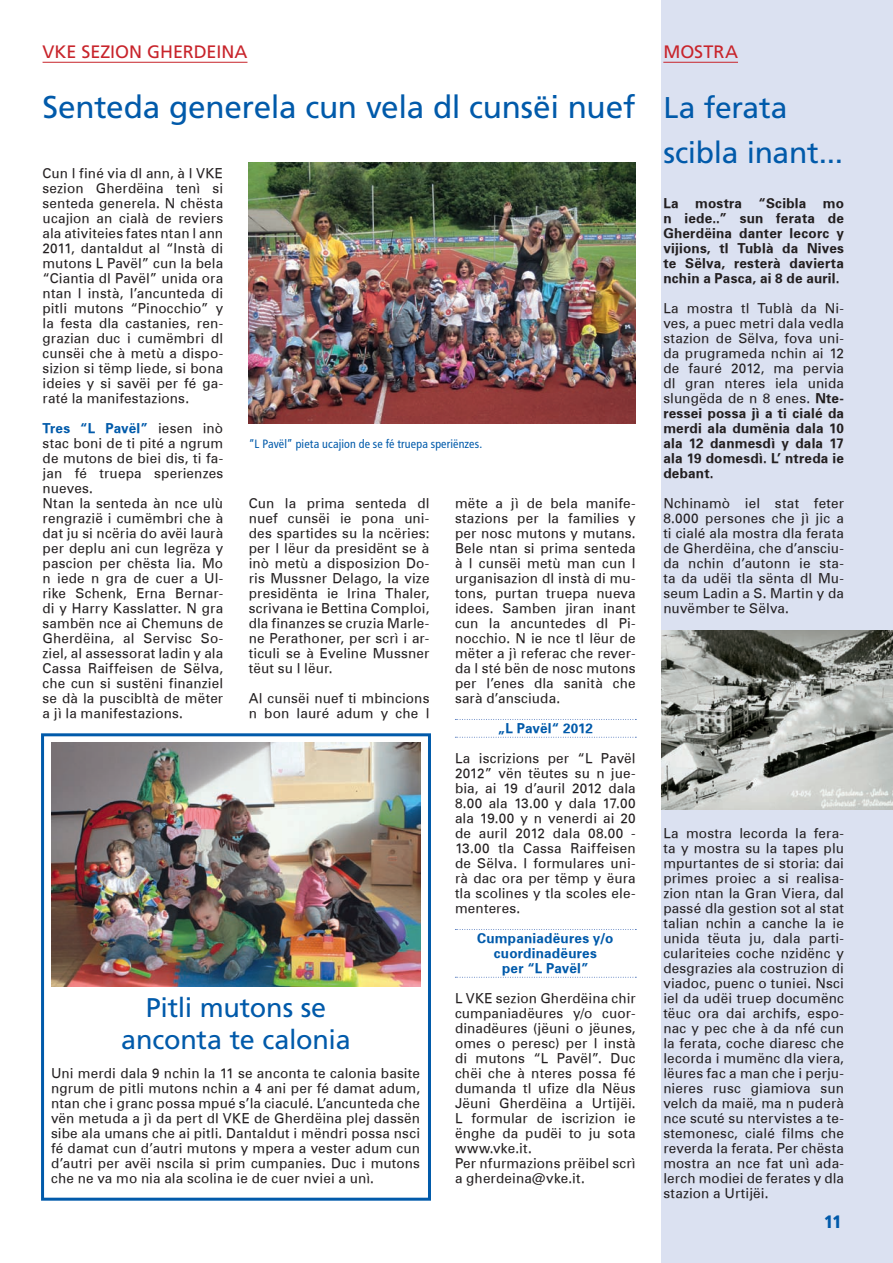
<style>
.page{position:relative;width:893px;height:1263px;background:#fff}
.page>*{position:absolute;margin:0;border:0;box-sizing:border-box;transform-origin:0 0}
.Titel_18{font:31.5px "Frutiger";letter-spacing:-.01em;color:#015aaa}
.Titel_18-2{font:30px "Frutiger";letter-spacing:-.01em;color:#015aaa}
.Titel_18-3{font:27px "Frutiger";letter-spacing:-.01em;color:#015aaa}
.Occhiello{font:18px "Frutiger";color:#c8242b}
.Titel_24{font:900 condensed 18px "Frutiger";color:#015aaa}
.Text_ital_ladin{font:13.5px/15px "Univers LAD";letter-spacing:.01em;color:#231f20;text-align:justify}
.Text_ital_ladin-2{font:13.5px/15px "Univers LAD Bold";letter-spacing:.02em;color:#231f20;text-align:justify}
.Capitul_cun_rissa{font:13.5px/15px "Univers LAD Bold";letter-spacing:.015em;color:#015aaa;text-align:center}
.Bildlegende{font:condensed 12px "Frutiger";letter-spacing:.01em;color:#015aaa}
.s1{font-family:"Univers LAD Bold";color:#015aaa}
.s2{font-family:"Univers LAD Bold"}
</style>
<div class="page">
<div style="left:661px;top:0;width:232px;height:1263px;background:#dbe1f1"></div>
<div style="left:41px;top:733px;width:390px;height:468px;border:3px solid #015aaa"></div>
<hr style="left:43px;top:62px;width:204px;height:1px;background:#c8242b">
<hr style="left:663px;top:62px;width:75px;height:1px;background:#c8242b">
<img style="left:249px;top:163px;width:387px;height:260px">
<svg style="left:455px;top:719px;width:181px;height:1px"></svg>
<svg style="left:455px;top:737px;width:181px;height:1px"></svg>
<svg style="left:455px;top:929px;width:181px;height:1px"></svg>
<svg style="left:455px;top:977px;width:181px;height:1px"></svg>
<img style="left:51px;top:742px;width:369px;height:244px">
<img style="left:661px;top:630px;width:232px;height:179px">
<p class="Occhiello" style="left:43px;top:41px;width:206px">VKE SEZION GHERDEINA</p>
<p class="Occhiello" style="left:663px;top:41px;width:76px">MOSTRA</p>
<p class="Titel_18" style="left:43px;top:88px;width:594px">Senteda generela cun vela dl cunsëi nuef</p>
<p class="Titel_18-2" style="left:663px;top:90px;width:126px">La ferata</p>
<p class="Titel_18-2" style="left:663px;top:135px;width:181px">scibla inant...</p>
<p class="Text_ital_ladin" style="left:43px;top:165px;width:182px">Cun l finé via dl ann, à l VKE sezion Gherdëina tenì si senteda generela. N chësta ucajion an cialà de reviers ala ativiteies fates ntan l ann 2011, dantaldut al “Instà di mutons L Pavël” cun la bela “Ciantia dl Pavël” unida ora ntan l instà, l’ancunteda di pitli mutons “Pinocchio” y la festa dla castanies, ren&shy;grazian duc i cumëmbri dl cunsëi che à metù a dispo&shy;sizion si tëmp liede, si bona ideies y si savëi per fé ga&shy;raté la manifestazions.</p>
<p class="Text_ital_ladin" style="left:43px;top:420px;width:182px"><span class="s1">Tres “L Pavël”</span> iesen inò stac boni de ti pité a ngrum de mutons de biei dis, ti fa&shy;jan fé truepa sperienzes nueves.</p>
<p class="Text_ital_ladin" style="left:43px;top:495px;width:182px">Ntan la senteda àn nce ulù rengrazië i cumëmbri che à dat ju si ncëria do avëi laurà per deplu ani cun legrëza y pascion per chësta lia. Mo n iede n gra de cuer a Ul&shy;rike Schenk, Erna Bernar&shy;di y Harry Kasslatter. N gra sambën nce ai Chemuns de Gherdëina, al Servisc So&shy;ziel, al assessorat ladin y ala Cassa Raiffeisen de Sëlva, che cun si sustëni finanziel se dà la puscibltà de mëter a jì la manifestazions.</p>
<p class="Bildlegende" style="left:249px;top:436px;width:235px">“L Pavël” pieta ucajion de se fé truepa speriënzes.</p>
<p class="Text_ital_ladin" style="left:249px;top:495px;width:182px">Cun la prima senteda dl nuef cunsëi ie pona uni&shy;des spartides su la ncëries: per l lëur da presidënt se à inò metù a disposizion Do&shy;ris Mussner Delago, la vize presidënta ie Irina Thaler, scrivana ie Bettina Comploi, dla finanzes se cruzia Marle&shy;ne Perathoner, per scrì i ar&shy;ticuli se à Eveline Mussner tëut su l lëur.</p>
<p class="Text_ital_ladin" style="left:249px;top:690px;width:182px">Al cunsëi nuef ti mbincions n bon lauré adum y che l</p>
<p class="Text_ital_ladin" style="left:455px;top:495px;width:182px">mëte a jì de bela manife&shy;stazions per la families y per nosc mutons y mutans.<br>Bele ntan si prima senteda à l cunsëi metù man cun l urganisazion dl instà di mu&shy;tons, purtan truepa nueva idees. Samben jiran inant cun la ancuntedes dl Pi&shy;nocchio. N ie nce tl lëur de mëter a jì referac che rever&shy;da l sté bën de nosc mutons per l’enes dla sanità che sarà d’ansciuda.</p>
<p class="Capitul_cun_rissa" style="left:498px;top:720px;width:96px">„L Pavël“ 2012</p>
<p class="Text_ital_ladin" style="left:455px;top:750px;width:182px">La iscrizions per “L Pavël 2012” vën tëutes su n jue&shy;bia, ai 19 d’auril 2012 dala 8.00 ala 13.00 y dala 17.00 ala 19.00 y n venerdi ai 20 de auril 2012 dala 08.00 - 13.00 tla Cassa Raiffeisen de Sëlva. I formulares uni&shy;rà dac ora per tëmp y ëura tla scolines y tla scoles ele&shy;menteres.</p>
<p class="Capitul_cun_rissa" style="left:477px;top:930px;width:138px">Cumpaniadëures y/o cuordinadëures<br>per “L Pavël”</p>
<p class="Text_ital_ladin" style="left:455px;top:990px;width:182px">L VKE sezion Gherdëina chir cumpaniadëures y/o cuor&shy;dinadëures (jëuni o jëunes, omes o peresc) per l instà di mutons “L Pavël”. Duc chëi che à nteres possa fé dumanda tl ufize dla Nëus Jëuni Gherdëina a Urtijëi.<br>L formular de iscrizion ie ënghe da pudëi to ju sota www.vke.it.</p>
<p class="Text_ital_ladin" style="left:455px;top:1155px;width:182px">Per nfurmazions prëibel scrì a gherdeina@vke.it.</p>
<p class="Titel_18-3" style="left:146px;top:992px;width:182px">Pitli mutons se</p>
<p class="Titel_18-3" style="left:121px;top:1024px;width:231px">anconta te calonia</p>
<p class="Text_ital_ladin" style="left:51px;top:1065px;width:371px">Uni merdi dala 9 nchin la 11 se anconta te calonia basite ngrum de pitli mutons nchin a 4 ani per fé damat adum, ntan che i granc possa mpué s’la ciaculé. L’ancunteda che vën metuda a jì da pert dl VKE de Gherdëina plej dassën sibe ala umans che ai pitli. Dantaldut i mëndri possa nsci fé damat cun d’autri mutons y mpera a vester adum cun d’autri per avëi nscila si prim cumpanies. Duc i mutons che ne va mo nia ala scolina ie de cuer nviei a unì.</p>
<p class="Text_ital_ladin-2" style="left:663px;top:195px;width:182px">La mostra “Scibla mo n iede..” sun ferata de Gherdëina danter lecorc y vijions, tl Tublà da Nives te Sëlva, resterà davierta nchin a Pasca, ai 8 de auril.</p>
<p class="Text_ital_ladin" style="left:663px;top:300px;width:182px">La mostra tl Tublà da Ni&shy;ves, a puec metri dala vedla stazion de Sëlva, fova uni&shy;da prugrameda nchin ai 12 de fauré 2012, ma pervia dl gran nteres iela unida slungëda de n 8 enes. <span class="s2">Nte&shy;ressei possa jì a ti cialé da merdi ala dumënia dala 10 ala 12 danmesdì y dala 17 ala 19 domesdì. L’ ntreda ie debant.</span></p>
<p class="Text_ital_ladin" style="left:663px;top:495px;width:182px">Nchinamò iel stat feter 8.000 persones che jì jic a ti cialé ala mostra dla ferata de Gherdëina, che d’ansciu&shy;da nchin d’autonn ie sta&shy;ta da udëi tla sënta dl Mu&shy;seum Ladin a S. Martin y da nuvëmber te Sëlva.</p>
<p class="Text_ital_ladin" style="left:663px;top:825px;width:182px">La mostra lecorda la fera&shy;ta y mostra su la tapes plu mpurtantes de si storia: dai primes proiec a si realisa&shy;zion ntan la Gran Viera, dal passé dla gestion sot al stat talian nchin a canche la ie unida tëuta ju, dala parti&shy;culariteies coche nzidënc y desgrazies ala costruzion di viadoc, puenc o tuniei. Nsci iel da udëi truep documënc tëuc ora dai archifs, espo&shy;nac y pec che à da nfé cun la ferata, coche diaresc che lecorda i mumënc dla viera, lëures fac a man che i perju&shy;nieres rusc giamiova sun velch da maië, ma n puderà nce scuté su ntervistes a te&shy;stemonesc, cialé films che reverda la ferata. Per chësta mostra an nce fat unì ada&shy;lerch modiei de ferates y dla stazion a Urtijëi.</p>
<p class="Titel_24" style="left:824px;top:1210px;width:19px">11</p>
</div>
